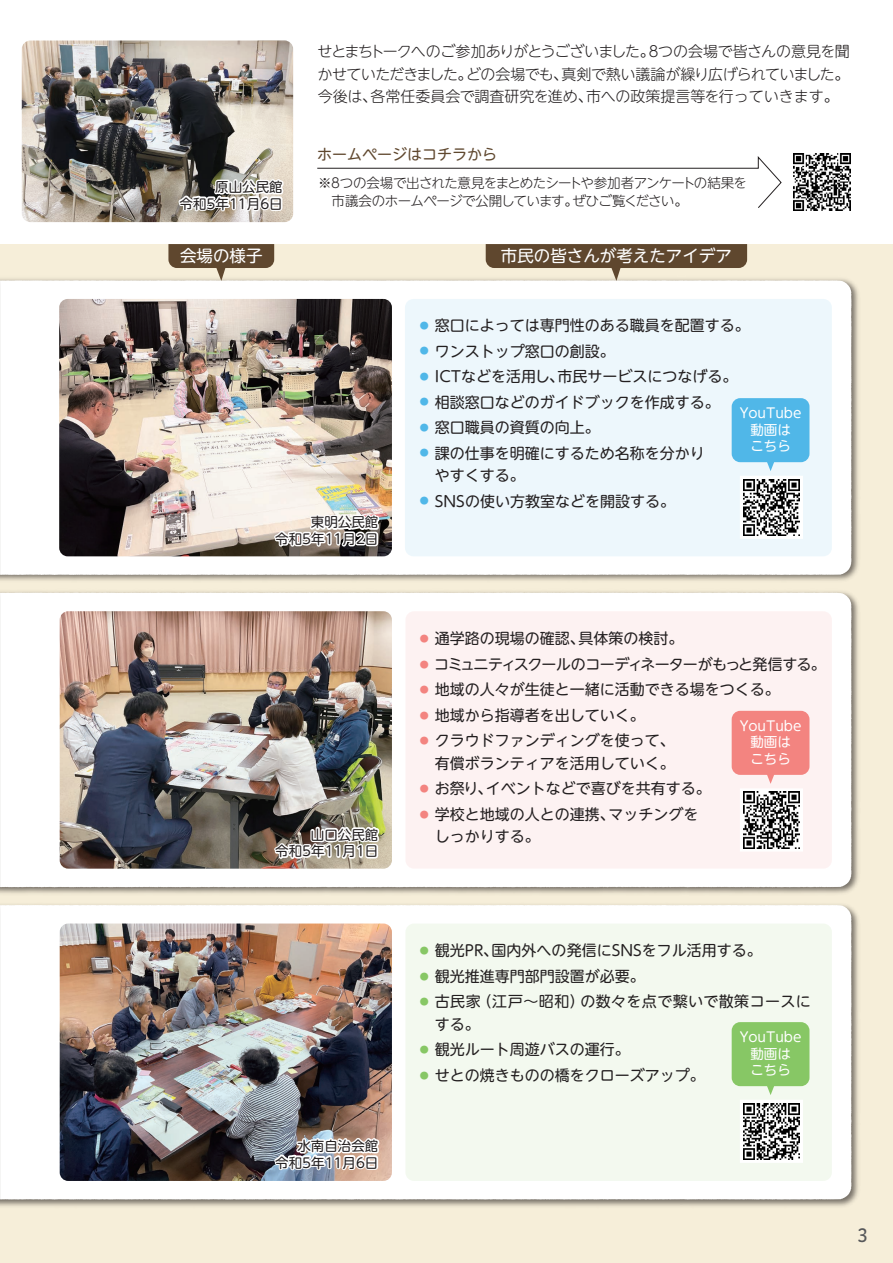
<style>
.page{position:relative;width:893px;height:1263px;background:#fff}
.page>*{position:absolute;margin:0;border:0;box-sizing:border-box;transform-origin:0 0}
.t1{font:18px "Hiragino UD Sans R Std W5";color:#57585a}
.t2{font:16.5px "UD Shin M Go Pr 6 N";color:#fff}
.t3{font:15px/25.5px "UD Shin M Go Pr 6 N";color:#231f20}
.t4{font:300 15px/22.5px "UD Shin M Go Pr 6 N";letter-spacing:-.01em;color:#231f20;text-align:justify}
.t5{font:15px "UD Shin M Go Pr 6 N";color:#5f472e}
.t6{font:300 13.5px/18px "UD Shin M Go Pr 6 N";letter-spacing:-.05em;color:#231f20}
.t7{font:13.5px/16.5px "UD Shin M Go Pr 6 N";color:#231f20;text-align:right}
.t8{font:13.5px/16.5px "UD Shin M Go Pr 6 N";color:#fff;text-align:center}
.t9{font:300 9px "UD Shin M Go Pr 6 N";color:#50b7e8}
.t10{font:300 9px "UD Shin M Go Pr 6 N";color:#f38480}
.t11{font:300 9px "UD Shin M Go Pr 6 N";color:#87c765}
</style>
<div class="page">
<div style="left:0;top:244px;width:893px;height:1018px;background:#f6eed9"></div>
<svg style="left:317px;top:156px;width:465px;height:52px"></svg>
<img style="left:0;top:278px;width:859px;height:929px">
<div style="left:0;top:905px;width:851px;height:294px;background:#fff"></div>
<div style="left:405px;top:923px;width:427px;height:258px;background:#f3f9ef;border-radius:9px"></div>
<svg style="left:168px;top:244px;width:106px;height:37px"></svg>
<svg style="left:486px;top:244px;width:261px;height:37px"></svg>
<img style="left:0;top:281px;width:851px;height:294px">
<img style="left:0;top:593px;width:851px;height:294px">
<img style="left:22px;top:41px;width:271px;height:181px">
<img style="left:59px;top:299px;width:333px;height:257px">
<img style="left:60px;top:611px;width:332px;height:258px">
<img style="left:60px;top:923px;width:332px;height:258px">
<svg style="left:176px;top:178px;width:109px;height:45px"></svg>
<svg style="left:272px;top:513px;width:109px;height:50px;background:#c8c3bf"></svg>
<img style="left:272px;top:825px;width:109px;height:50px">
<img style="left:272px;top:1125px;width:109px;height:61px">
<svg style="left:793px;top:153px;width:58px;height:58px"></svg>
<img style="left:794px;top:154px;width:56px;height:56px">
<div style="left:732px;top:711px;width:77px;height:64px;background:#f38480;border-radius:9px"></div>
<svg style="left:765px;top:774px;width:12px;height:10px"></svg>
<svg style="left:740px;top:788px;width:63px;height:63px"></svg>
<img style="left:743px;top:792px;width:56px;height:56px">
<div style="left:732px;top:1022px;width:77px;height:64px;background:#87c765;border-radius:9px"></div>
<svg style="left:765px;top:1086px;width:12px;height:9px"></svg>
<svg style="left:740px;top:1100px;width:63px;height:63px"></svg>
<img style="left:743px;top:1103px;width:56px;height:56px">
<div style="left:732px;top:398px;width:77px;height:64px;background:#50b7e8;border-radius:9px"></div>
<svg style="left:765px;top:462px;width:12px;height:9px"></svg>
<svg style="left:740px;top:476px;width:63px;height:63px"></svg>
<img style="left:743px;top:479px;width:56px;height:56px">
<p class="t4" style="left:317px;top:39px;width:534px">せとまちトークへのご参加ありがとうございました。８つの会場で皆さんの意見を聞かせていただきました。どの会場でも、真剣で熱い議論が繰り広げられていました。今後は、各常任委員会で調査研究を進め、市への政策提言等を行っていきます。</p>
<p class="t7" style="left:180px;top:178px;width:105px">原山公民館<br>令和5年11月6日</p>
<p class="t5" style="left:317px;top:142px;width:181px">ホームページはコチラから</p>
<p class="t6" style="left:318px;top:173px;width:431px">※８つの会場で出された意見をまとめたシートや参加者アンケートの結果を　市議会のホームページで公開しています。ぜひご覧ください。</p>
<p class="t2" style="left:180px;top:242px;width:84px">会場の様子</p>
<p class="t2" style="left:501px;top:242px;width:232px">市民の皆さんが考えたアイデア</p>
<p class="t7" style="left:275px;top:513px;width:105px">東明公民館<br>令和5年11月2日</p>
<p class="t3" style="left:435px;top:312px;width:316px">窓口によっては専門性のある職員を配置する。ワンストップ窓口の創設。<br>ICTなどを活用し、市民サービスにつなげる。相談窓口などのガイドブックを作成する。<br>窓口職員の資質の向上。<br>課の仕事を明確にするため名称を分かり</p>
<p class="t3" style="left:435px;top:462px;width:242px">やすくする。<br>SNSの使い方教室などを開設する。</p>
<p class="t9" style="left:420px;top:318px;width:10px">●</p>
<p class="t9" style="left:420px;top:344px;width:10px">●</p>
<p class="t9" style="left:420px;top:369px;width:10px">●</p>
<p class="t9" style="left:420px;top:395px;width:10px">●</p>
<p class="t9" style="left:420px;top:420px;width:10px">●</p>
<p class="t9" style="left:420px;top:446px;width:10px">●</p>
<p class="t9" style="left:420px;top:494px;width:10px">●</p>
<p class="t8" style="left:740px;top:404px;width:63px">YouTube動画は<br>こちら</p>
<p class="t7" style="left:275px;top:825px;width:105px">山口公民館<br>令和5年11月1日</p>
<p class="t7" style="left:275px;top:1137px;width:105px">水南自治会館<br>令和5年11月6日</p>
<p class="t3" style="left:434px;top:625px;width:393px">通学路の現場の確認、具体策の検討。<br>コミュニティスクールのコーディネーターがもっと発信する。地域の人々が生徒と一緒に活動できる場をつくる。<br>地域から指導者を出していく。<br>クラウドファンディングを使って、</p>
<p class="t3" style="left:435px;top:750px;width:277px">有償ボランティアを活用していく。<br>お祭り、イベントなどで喜びを共有する。学校と地域の人との連携、マッチングを</p>
<p class="t3" style="left:435px;top:823px;width:106px">しっかりする。</p>
<p class="t10" style="left:420px;top:631px;width:10px">●</p>
<p class="t10" style="left:420px;top:657px;width:10px">●</p>
<p class="t10" style="left:420px;top:682px;width:10px">●</p>
<p class="t10" style="left:420px;top:708px;width:10px">●</p>
<p class="t10" style="left:420px;top:733px;width:10px">●</p>
<p class="t10" style="left:420px;top:781px;width:10px">●</p>
<p class="t10" style="left:420px;top:807px;width:10px">●</p>
<p class="t8" style="left:740px;top:717px;width:63px">YouTube動画は<br>こちら</p>
<p class="t3" style="left:435px;top:937px;width:377px">観光PR、国内外への発信にSNSをフル活用する。<br>観光推進専門部門設置が必要。<br>古民家（江戸～昭和）の数々を点で繋いで散策コースに</p>
<p class="t3" style="left:435px;top:1010px;width:271px">する。<br>観光ルート周遊バスの運行。<br>せとの焼きものの橋をクローズアップ。</p>
<p class="t11" style="left:420px;top:943px;width:10px">●</p>
<p class="t11" style="left:420px;top:969px;width:10px">●</p>
<p class="t11" style="left:420px;top:994px;width:10px">●</p>
<p class="t11" style="left:420px;top:1042px;width:10px">●</p>
<p class="t11" style="left:420px;top:1068px;width:10px">●</p>
<p class="t8" style="left:740px;top:1028px;width:63px">YouTube動画は<br>こちら</p>
<p class="t1" style="left:857px;top:1221px;width:12px">3</p>
</div>
